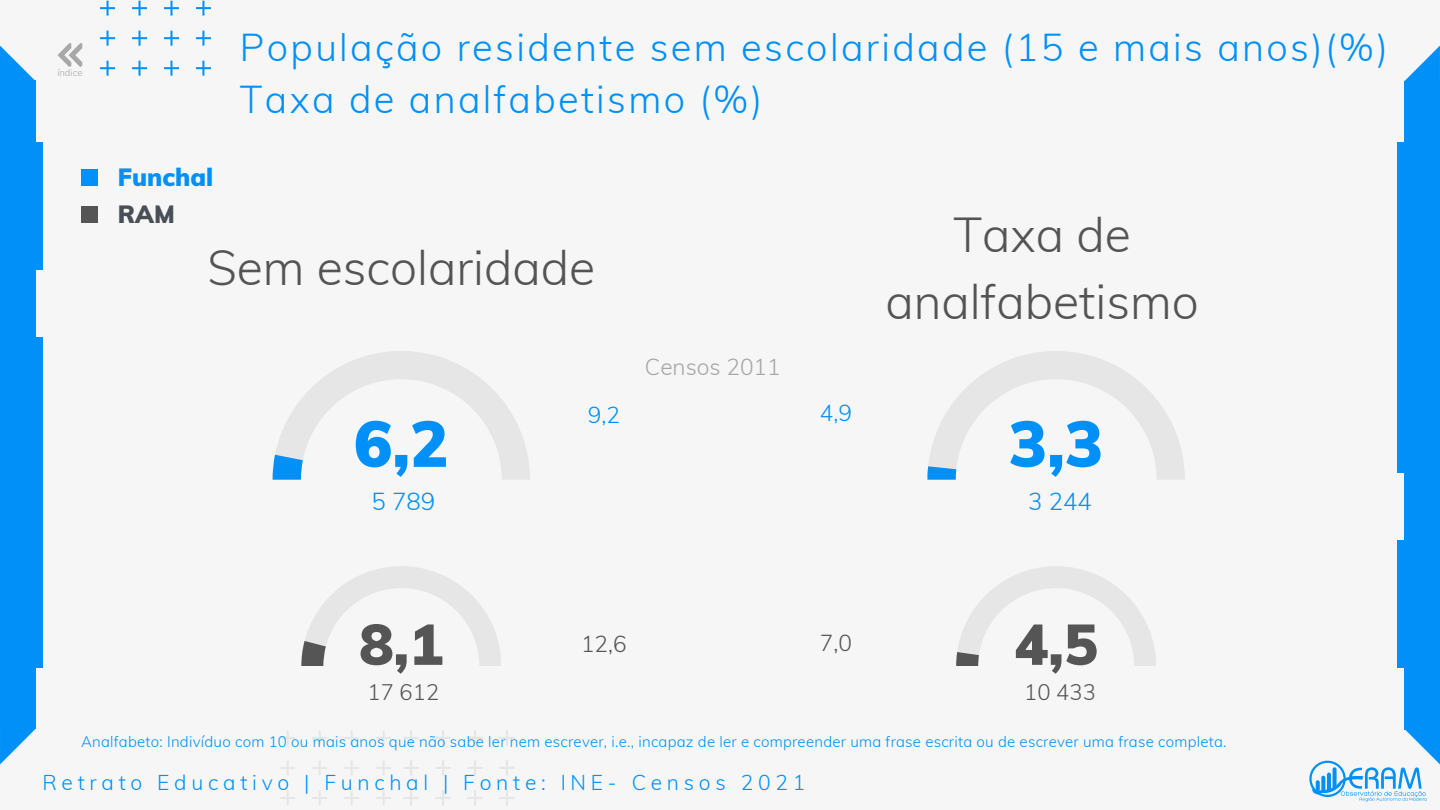
<style>
.page{position:relative;width:1440px;height:810px;background:#f6f6f6}
.page>*{position:absolute;margin:0;border:0;box-sizing:border-box;transform-origin:0 0}
.t1{font:900 64px "Muli";color:#0090f8}
.t2{font:900 56.7px "Muli";color:#555}
.t3{font:300 48px/66.8px "Muli";color:#545454;text-align:center}
.t4{font:300 38px/52.5px "Muli";letter-spacing:.06em;color:#0090f8}
.t5{font:900 24.4px "Muli";color:#0090f8}
.t6{font:900 24.4px "Muli";color:#494f56}
.t7{font:300 24px "Muli";color:#0090f8}
.t8{font:300 22.6px "Muli";color:#a6a6a6}
.t9{font:300 22.6px "Muli";color:#555}
.t10{font:300 22.6px "Muli";color:#0090f8}
.t11{font:300 22px "Muli";color:#555}
.t12{font:300 21px "Muli";letter-spacing:.225em;color:#0090f8}
.t13{font:300 15px "Muli";letter-spacing:.015em;color:#0090f8}
.t14{font:300 9.5px "Muli";color:#a8a8a8}
</style>
<div class="page">
<div style="left:0;top:81px;width:35px;height:648px;background:#0090f8"></div>
<svg style="left:0;top:46px;width:35px;height:35px"></svg>
<svg style="left:0;top:729px;width:35px;height:35px"></svg>
<div style="left:0;top:337px;width:42px;height:331px;background:#0090f8"></div>
<div style="left:0;top:142px;width:42px;height:128px;background:#0090f8"></div>
<div style="left:1405px;top:81px;width:35px;height:648px;background:#0090f8"></div>
<svg style="left:1405px;top:46px;width:35px;height:35px"></svg>
<div style="left:1398px;top:142px;width:42px;height:331px;background:#0090f8"></div>
<div style="left:1398px;top:540px;width:42px;height:128px;background:#0090f8"></div>
<svg style="left:280px;top:731px;width:111px;height:74px"></svg>
<svg style="left:404px;top:730px;width:110px;height:76px"></svg>
<svg style="left:100px;top:0;width:111px;height:76px"></svg>
<svg style="left:1309px;top:729px;width:131px;height:73px"></svg>
<svg style="left:927px;top:351px;width:258px;height:129px"></svg>
<svg style="left:273px;top:351px;width:257px;height:129px"></svg>
<svg style="left:956px;top:566px;width:200px;height:100px"></svg>
<svg style="left:301px;top:566px;width:200px;height:100px"></svg>
<div style="left:81px;top:170px;width:16px;height:16px;background:#0090f8"></div>
<div style="left:81px;top:206px;width:16px;height:16px;background:#555"></div>
<svg style="left:58px;top:43px;width:24px;height:24px"></svg>
<p class="t14" style="left:57px;top:66px;width:27px">índice</p>
<p class="t5" style="left:118px;top:161px;width:97px">Funchal</p>
<p class="t4" style="left:240px;top:20px;width:1150px">População residente sem escolaridade (15 e mais anos)(%)<br>Taxa de analfabetismo (%)</p>
<p class="t6" style="left:118px;top:198px;width:59px">RAM</p>
<p class="t3" style="left:207px;top:234px;width:389px">Sem escolaridade</p>
<p class="t8" style="left:645px;top:353px;width:137px">Censos 2011</p>
<p class="t3" style="left:885px;top:201px;width:315px">Taxa de analfabetismo</p>
<p class="t10" style="left:820px;top:399px;width:34px">4,9</p>
<p class="t10" style="left:588px;top:400px;width:34px">9,2</p>
<p class="t1" style="left:354px;top:403px;width:96px">6,2</p>
<p class="t1" style="left:1009px;top:403px;width:96px">3,3</p>
<p class="t7" style="left:372px;top:486px;width:65px">5 789</p>
<p class="t7" style="left:1028px;top:486px;width:65px">3 244</p>
<p class="t2" style="left:359px;top:608px;width:85px">8,1</p>
<p class="t2" style="left:1014px;top:608px;width:85px">4,5</p>
<p class="t9" style="left:820px;top:629px;width:34px">7,0</p>
<p class="t9" style="left:581px;top:630px;width:47px">12,6</p>
<p class="t11" style="left:368px;top:678px;width:73px">17 612</p>
<p class="t11" style="left:1024px;top:678px;width:73px">10 433</p>
<p class="t13" style="left:81px;top:732px;width:1147px">Analfabeto: Indivíduo com 10 ou mais anos que não sabe ler nem escrever, i.e., incapaz de ler e compreender uma frase escrita ou de escrever uma frase completa.</p>
<p class="t12" style="left:42px;top:769px;width:764px">Retrato Educativo | Funchal | Fonte: INE- Censos 2021</p>
</div>
